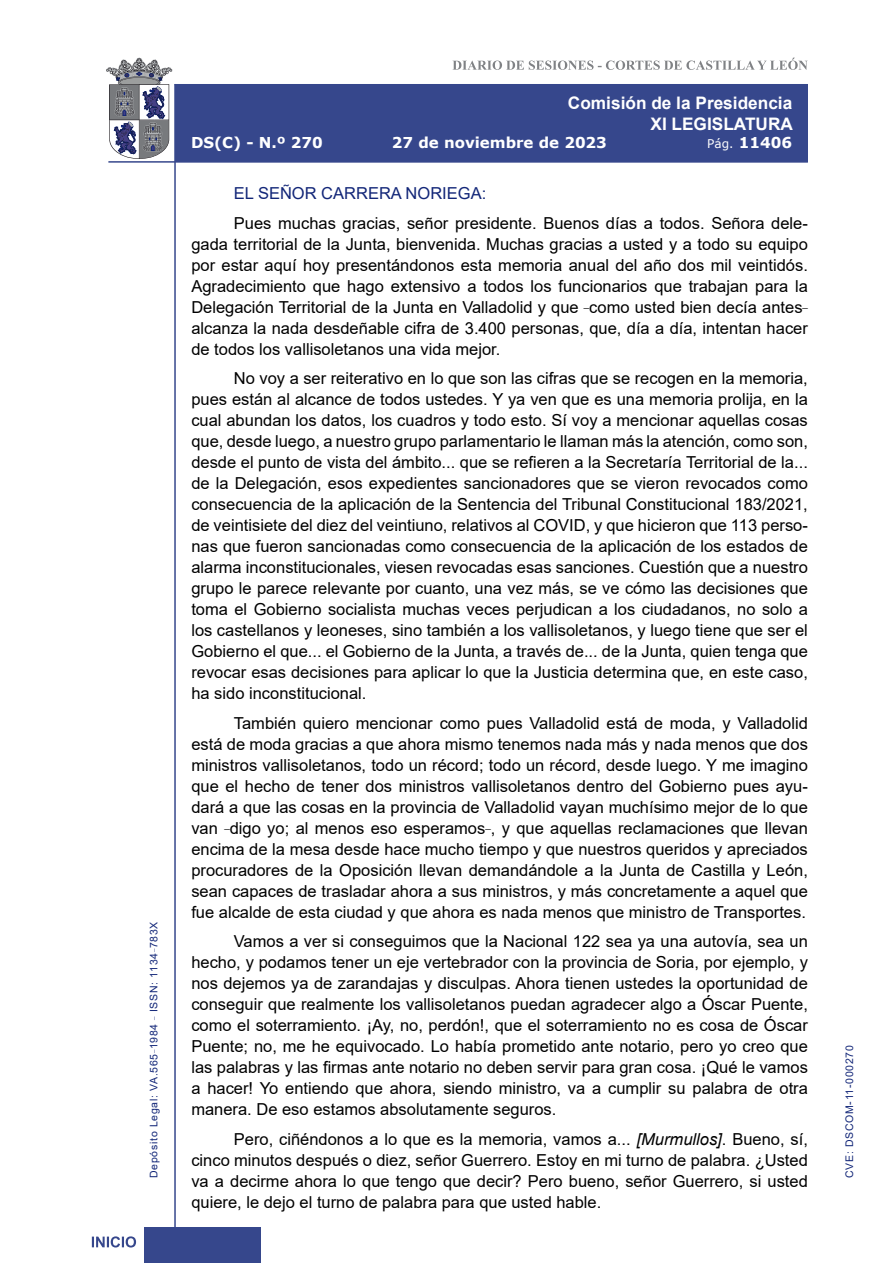
<style>
.page{position:relative;width:893px;height:1263px;background:#fff}
.page>*{position:absolute;margin:0;border:0;box-sizing:border-box;transform-origin:0 0}
.t1{font:700 17.25px/20.7px "Arial";color:#fff;text-align:right}
.t2{font:16.5px/21px "Arial";color:#000;text-align:justify}
.Orador{font:16.5px "Arial";color:#122678}
.t3{font:700 15px "Verdana";color:#fff}
.t4{font:10.5px "Arial";letter-spacing:.065em;color:#122678}
.s1{font-weight:400;font-size:12px}
.s2{font-style:italic}
</style>
<div class="page">
<svg style="left:452px;top:58px;width:356px;height:12px"></svg>
<hr style="left:174px;top:84px;width:2px;height:1179px;background:#36478c">
<div style="left:144px;top:1227px;width:117px;height:36px;background:#36478c"></div>
<div style="left:175px;top:84px;width:633px;height:78px;background:#36478c"></div>
<hr style="left:108px;top:161px;width:700px;height:2px;background:#36478c">
<svg style="left:92px;top:1236px;width:44px;height:11px"></svg>
<svg style="left:106px;top:58px;width:66px;height:101px"></svg>
<p class="t4" style="left:146px;top:1178px;width:258px;rotate:-90deg">Depósito Legal: VA.565<sup>_</sup>1984 <sup>_</sup> ISSN: 1134<sup>_</sup>783X</p>
<p class="t1" style="left:568px;top:93px;width:226px">Comisión de la Presidencia<br>XI LEGISLATURA</p>
<p class="t3" style="left:191px;top:132px;width:133px">DS(C) - N.º 270</p>
<p class="t3" style="left:392px;top:132px;width:216px">27 de noviembre de 2023</p>
<p class="t3" style="left:707px;top:132px;width:86px"><span class="s1">Pág.</span> 11406</p>
<p class="Orador" style="left:234px;top:182px;width:254px">EL SEÑOR CARRERA NORIEGA:</p>
<p class="t2" style="left:191px;top:212px;width:618px;text-indent:43px">Pues muchas gracias, señor presidente. Buenos días a todos. Señora dele&shy;gada territorial de la Junta, bienvenida. Muchas gracias a usted y a todo su equipo por estar aquí hoy presentándonos esta memoria anual del año dos mil veintidós.<br>Agradecimiento que hago extensivo a todos los funcionarios que trabajan para la Delegación Territorial de la Junta en Valladolid y que <sup>_</sup>como usted bien decía antes<sup>_ </sup>alcanza la nada desdeñable cifra de 3.400 personas, que, día a día, intentan hacer de todos los vallisoletanos una vida mejor.</p>
<p class="t2" style="left:191px;top:368px;width:618px;text-indent:43px">No voy a ser reiterativo en lo que son las cifras que se recogen en la memoria, pues están al alcance de todos ustedes. Y ya ven que es una memoria prolija, en la cual abundan los datos, los cuadros y todo esto. Sí voy a mencionar aquellas cosas que, desde luego, a nuestro grupo parlamentario le llaman más la atención, como son, desde el punto de vista del ámbito... que se refieren a la Secretaría Territorial de la... de la Delegación, esos expedientes sancionadores que se vieron revocados como consecuencia de la aplicación de la Sentencia del Tribunal Constitucional 183/2021, de veintisiete del diez del veintiuno, relativos al COVID, y que hicieron que 113 perso&shy;nas que fueron sancionadas como consecuencia de la aplicación de los estados de alarma inconstitucionales, viesen revocadas esas sanciones. Cuestión que a nuestro grupo le parece relevante por cuanto, una vez más, se ve cómo las decisiones que toma el Gobierno socialista muchas veces perjudican a los ciudadanos, no solo a los castellanos y leoneses, sino también a los vallisoletanos, y luego tiene que ser el Gobierno el que... el Gobierno de la Junta, a través de... de la Junta, quien tenga que revocar esas decisiones para aplicar lo que la Justicia determina que, en este caso, ha sido inconstitucional.</p>
<p class="t2" style="left:191px;top:712px;width:618px;text-indent:43px">También quiero mencionar como pues Valladolid está de moda, y Valladolid está de moda gracias a que ahora mismo tenemos nada más y nada menos que dos ministros vallisoletanos, todo un récord; todo un récord, desde luego. Y me imagino que el hecho de tener dos ministros vallisoletanos dentro del Gobierno pues ayu&shy;dará a que las cosas en la provincia de Valladolid vayan muchísimo mejor de lo que van <sup>_</sup>digo yo; al menos eso esperamos<sup>_</sup>, y que aquellas reclamaciones que llevan encima de la mesa desde hace mucho tiempo y que nuestros queridos y apreciados procuradores de la Oposición llevan demandándole a la Junta de Castilla y León, sean capaces de trasladar ahora a sus ministros, y más concretamente a aquel que fue alcalde de esta ciudad y que ahora es nada menos que ministro de Transportes.</p>
<p class="t2" style="left:191px;top:931px;width:618px;text-indent:43px">Vamos a ver si conseguimos que la Nacional 122 sea ya una autovía, sea un hecho, y podamos tener un eje vertebrador con la provincia de Soria, por ejemplo, y nos dejemos ya de zarandajas y disculpas. Ahora tienen ustedes la oportunidad de conseguir que realmente los vallisoletanos puedan agradecer algo a Óscar Puente, como el soterramiento. ¡Ay, no, perdón!, que el soterramiento no es cosa de Óscar Puente; no, me he equivocado. Lo había prometido ante notario, pero yo creo que las palabras y las firmas ante notario no deben servir para gran cosa. ¡Qué le vamos a hacer! Yo entiendo que ahora, siendo ministro, va a cumplir su palabra de otra manera. De eso estamos absolutamente seguros.</p>
<p class="t2" style="left:191px;top:1128px;width:618px;text-indent:43px">Pero, ciñéndonos a lo que es la memoria, vamos a... <span class="s2">[Murmullos]</span>. Bueno, sí, cinco minutos después o diez, señor Guerrero. Estoy en mi turno de palabra. ¿Usted va a decirme ahora lo que tengo que decir? Pero bueno, señor Guerrero, si usted quiere, le dejo el turno de palabra para que usted hable.</p>
<p class="t4" style="left:842px;top:1178px;width:134px;rotate:-90deg">CVE: DSCOM-11-000270</p>
</div>
